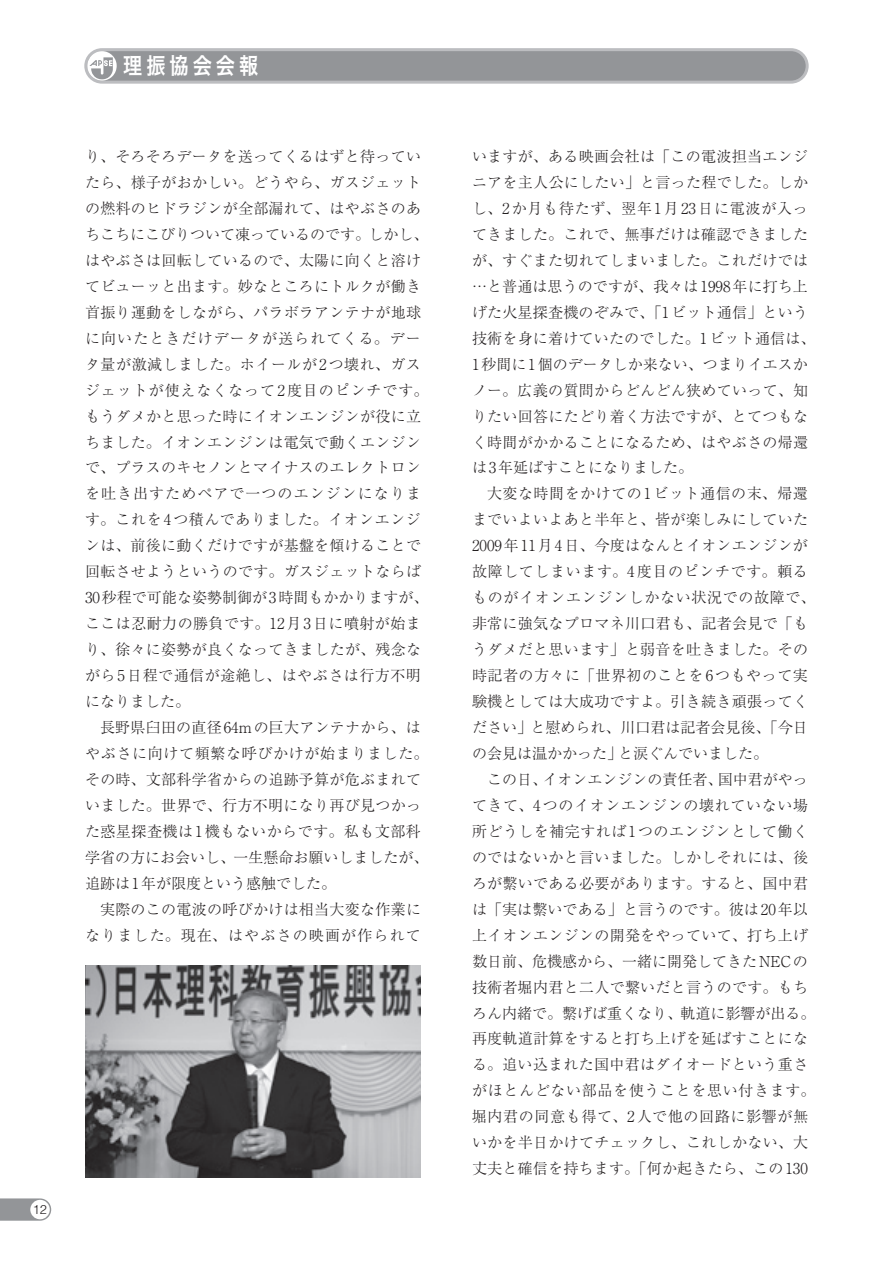
<style>
.page{position:relative;width:893px;height:1263px;background:#fff}
.page>*{position:absolute;margin:0;border:0;box-sizing:border-box;transform-origin:0 0}
.t1{font:22.5px "Hira Kaku Pro W6 90 msp RKSJ H";letter-spacing:.21em;color:#fff;scale:.85 1}
.t2{font:15px/26px "Ryumin Pro Light 90 msp RKSJ H";letter-spacing:.02em;color:#231f20}
.t3{font:300 12.75px "Helvetica LT Std";color:#231f20}
</style>
<div class="page">
<div style="left:86px;top:50px;width:721px;height:32px;background:#939598;border-radius:16px"></div>
<div style="left:84px;top:48px;width:725px;height:36px;border:3px solid #bcbdc0;border-radius:16px"></div>
<svg style="left:87px;top:51px;width:30px;height:30px"></svg>
<svg style="left:0;top:1198px;width:51px;height:23px"></svg>
<div style="left:30px;top:1200px;width:20px;height:19px;background:#fff;border-radius:50%"></div>
<img style="left:85px;top:965px;width:336px;height:213px">
<h1 class="t1" style="left:123px;top:57px;width:160px">理振協会会報</h1>
<p class="t2" style="left:85px;top:145px;width:345px">り、そろそろデータを送ってくるはずと待っていたら、様子がおかしい。どうやら、ガスジェットの燃料のヒドラジンが全部漏れて、はやぶさのあちこちにこびりついて凍っているのです。しかし、はやぶさは回転しているので、太陽に向くと溶けてビューッと出ます。妙なところにトルクが働き首振り運動をしながら、パラボラアンテナが地球に向いたときだけデータが送られてくる。データ量が激減しました。ホイールが2つ壊れ、ガスジェットが使えなくなって2度目のピンチです。もうダメかと思った時にイオンエンジンが役に立ちました。イオンエンジンは電気で動くエンジンで、プラスのキセノンとマイナスのエレクトロンを吐き出すためペアで一つのエンジンになります。これを4つ積んでありました。イオンエンジンは、前後に動くだけですが基盤を傾けることで回転させようというのです。ガスジェットならば<br>30秒程で可能な姿勢制御が3時間もかかりますが、ここは忍耐力の勝負です。12月3日に噴射が始まり、徐々に姿勢が良くなってきましたが、残念ながら5日程で通信が途絶し、はやぶさは行方不明になりました。</p>
<p class="t2" style="left:85px;top:716px;width:345px;text-indent:15px">長野県臼田の直径64mの巨大アンテナから、はやぶさに向けて頻繁な呼びかけが始まりました。その時、文部科学省からの追跡予算が危ぶまれていました。世界で、行方不明になり再び見つかった惑星探査機は1機もないからです。私も文部科学省の方にお会いし、一生懸命お願いしましたが、追跡は1年が限度という感触でした。</p>
<p class="t2" style="left:85px;top:898px;width:338px;text-align:right">実際のこの電波の呼びかけは相当大変な作業になりました。現在、はやぶさの映画が作られて</p>
<p class="t3" style="left:33px;top:1202px;width:16px">12</p>
<p class="t2" style="left:472px;top:145px;width:345px">いますが、ある映画会社は「この電波担当エンジニアを主人公にしたい」と言った程でした。しかし、2か月も待たず、翌年1月23日に電波が入ってきました。これで、無事だけは確認できましたが、すぐまた切れてしまいました。これだけでは…と普通は思うのですが、我々は1998年に打ち上げた火星探査機のぞみで、「1ビット通信」という技術を身に着けていたのでした。1ビット通信は、<br>1秒間に1個のデータしか来ない、つまりイエスかノー。広義の質問からどんどん狭めていって、知りたい回答にたどり着く方法ですが、とてつもなく時間がかかることになるため、はやぶさの帰還は3年延ばすことになりました。</p>
<p class="t2" style="left:472px;top:483px;width:345px;text-indent:15px">大変な時間をかけての1ビット通信の末、帰還までいよいよあと半年と、皆が楽しみにしていた<br>2009年11月4日、今度はなんとイオンエンジンが故障してしまいます。4度目のピンチです。頼るものがイオンエンジンしかない状況での故障で、非常に強気なプロマネ川口君も、記者会見で「もうダメだと思います」と弱音を吐きました。その時記者の方々に「世界初のことを6つもやって実験機としては大成功ですよ。引き続き頑張ってください」と慰められ、川口君は記者会見後、「今日の会見は温かかった」と涙ぐんでいました。</p>
<p class="t2" style="left:472px;top:768px;width:345px;text-align:center">この日、イオンエンジンの責任者、国中君がやっ<br>てきて、4つのイオンエンジンの壊れていない場所どうしを補完すれば1つのエンジンとして働くのではないかと言いました。しかしそれには、後ろが繫いである必要があります。すると、国中君は「実は繫いである」と言うのです。彼は20年以上イオンエンジンの開発をやっていて、打ち上げ数日前、危機感から、一緒に開発してきたNECの技術者堀内君と二人で繋いだと言うのです。もちろん内緒で。繫げば重くなり、軌道に影響が出る。再度軌道計算をすると打ち上げを延ばすことになる。追い込まれた国中君はダイオードという重さがほとんどない部品を使うことを思い付きます。堀内君の同意も得て、2人で他の回路に影響が無いかを半日かけてチェックし、これしかない、大丈夫と確信を持ちます。「何か起きたら、この130</p>
</div>
